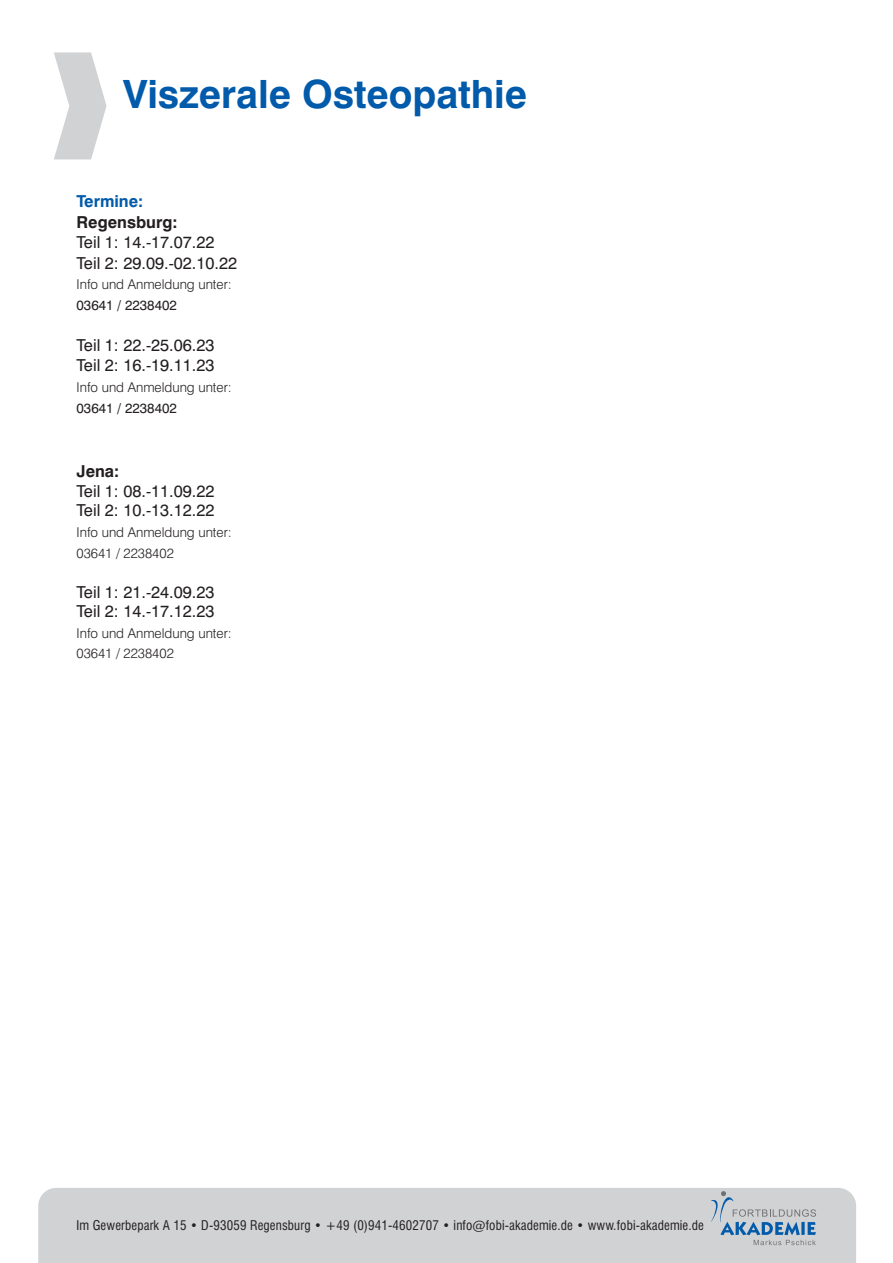
<style>
.page{position:relative;width:893px;height:1263px;background:#fff}
.page>*{position:absolute;margin:0;border:0;box-sizing:border-box;transform-origin:0 0}
.t1{font:700 39px "Swiss 721 BT";color:#015aaa}
.t2{font:16.5px/20.5px "Swiss 721 BT";color:#231f20}
.t3{font:700 16.5px "Swiss 721 BT";color:#231f20}
.t4{font:700 16.5px "Swiss 721 BT";color:#015aaa}
.t5{font:300 13.5px "Swiss 721 BT";color:#231f20}
.t6{font:13.5px "Swiss 721 BT";color:#231f20}
.t7{font:condensed 13.05px "Swiss 721 BT";letter-spacing:.01em;color:#231f20}
</style>
<div class="page">
<div style="left:38px;top:1188px;width:818px;height:75px;background:#d1d2d4"></div>
<svg style="left:711px;top:1191px;width:105px;height:54px;background:#b2bec9"></svg>
<p class="t1" style="left:123px;top:70px;width:405px">Viszerale Osteopathie</p>
<p class="t4" style="left:77px;top:191px;width:68px">Termine:</p>
<p class="t3" style="left:77px;top:212px;width:102px">Regensburg:</p>
<p class="t2" style="left:77px;top:232px;width:162px">Teil 1: 14.-17.07.22<br>Teil 2: 29.09.-02.10.22</p>
<p class="t5" style="left:77px;top:276px;width:157px">Info und Anmeldung unter:</p>
<p class="t6" style="left:77px;top:297px;width:102px">03641 / 2238402</p>
<p class="t2" style="left:77px;top:335px;width:140px">Teil 1: 22.-25.06.23<br>Teil 2: 16.-19.11.23</p>
<p class="t5" style="left:77px;top:379px;width:157px">Info und Anmeldung unter:</p>
<p class="t6" style="left:77px;top:400px;width:102px">03641 / 2238402</p>
<p class="t3" style="left:77px;top:461px;width:44px">Jena:</p>
<p class="t2" style="left:77px;top:481px;width:140px;line-height:19.5px">Teil 1: 08.-11.09.22<br>Teil 2: 10.-13.12.22</p>
<p class="t5" style="left:77px;top:524px;width:157px">Info und Anmeldung unter:</p>
<p class="t5" style="left:77px;top:544px;width:99px">03641 / 2238402</p>
<p class="t2" style="left:77px;top:582px;width:140px;line-height:19.5px">Teil 1: 21.-24.09.23<br>Teil 2: 14.-17.12.23</p>
<p class="t5" style="left:77px;top:625px;width:157px">Info und Anmeldung unter:</p>
<p class="t5" style="left:77px;top:645px;width:99px">03641 / 2238402</p>
<p class="t7" style="left:77px;top:1217px;width:629px">Im Gewerbepark A 15 • D-93059 Regensburg • +49 (0)941-4602707 • info@fobi-akademie.de • www.fobi-akademie.de</p>
</div>
